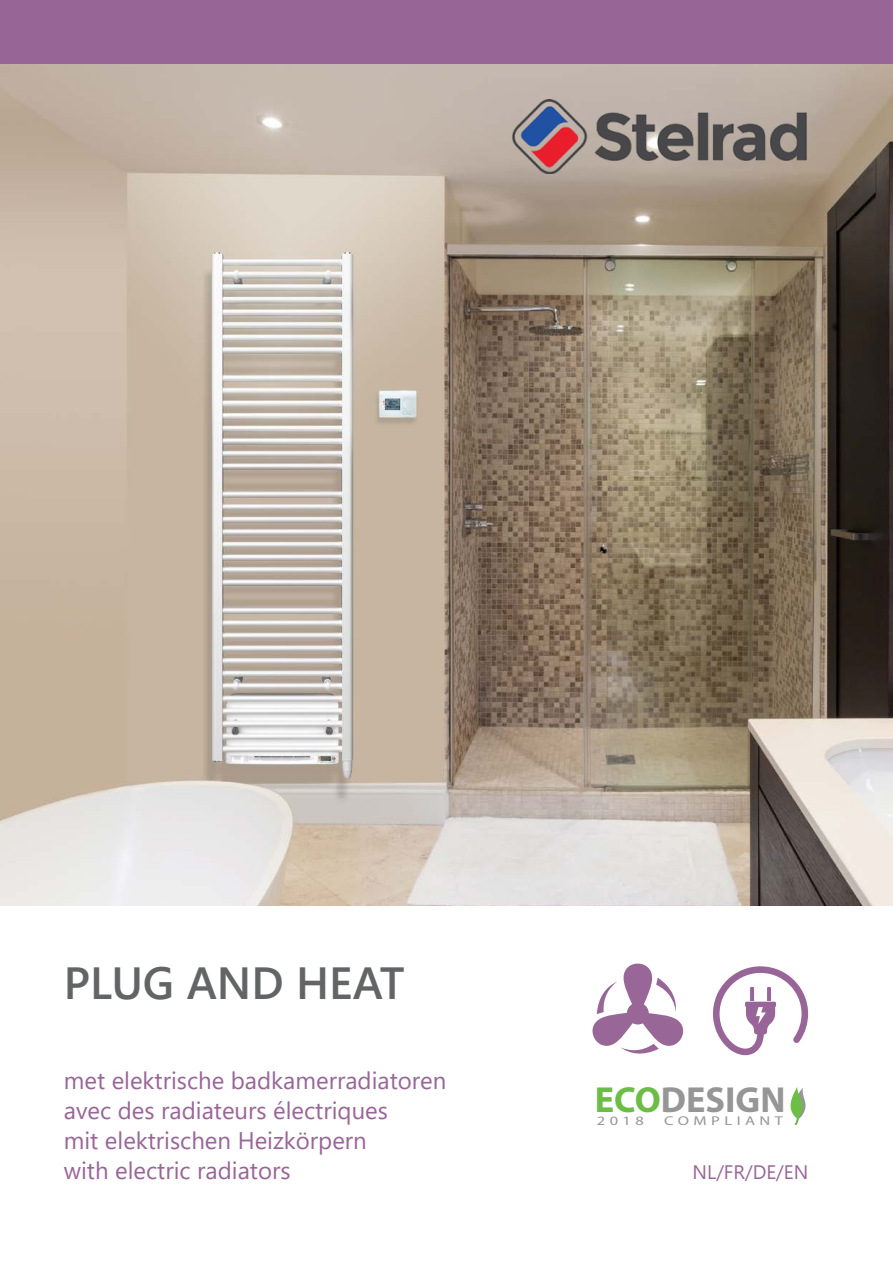
<style>
.page{position:relative;width:893px;height:1263px;background:#fff}
.page>*{position:absolute;margin:0;border:0;box-sizing:border-box;transform-origin:0 0}
.Title_cover{font:600 45px "Segoe UI";color:#636466}
.t1{font:700 36.3px "Myriad Pro";color:#969696}
.t2{font:24px "Segoe UI";color:#986597}
.Title_cover-2{font:19.5px "Segoe UI";color:#986597}
.t3{font:12.75px "Myriad Pro";letter-spacing:.27em;color:#969696;scale:1.28 1}
.s1{color:#6bbd45}
</style>
<div class="page">
<img style="left:0;top:64px;width:893px;height:842px">
<div style="left:0;top:0;width:893px;height:64px;background:#986597"></div>
<svg style="left:592px;top:963px;width:92px;height:91px"></svg>
<svg style="left:713px;top:966px;width:95px;height:89px"></svg>
<img style="left:511px;top:99px;width:297px;height:74px">
<svg style="left:790px;top:1087px;width:16px;height:38px"></svg>
<p class="Title_cover" style="left:64px;top:940px;width:342px">PLUG AND HEAT</p>
<p class="t2" style="left:64px;top:1058px;width:384px">met elektrische badkamerradiatoren</p>
<p class="t2" style="left:64px;top:1088px;width:326px">avec des radiateurs électriques</p>
<p class="t2" style="left:64px;top:1118px;width:305px">mit elektrischen Heizkörpern</p>
<p class="t2" style="left:64px;top:1148px;width:228px">with electric radiators</p>
<p class="t1" style="left:595px;top:1075px;width:192px"><span class="s1">ECO</span>DESIGN</p>
<p class="t3" style="left:597px;top:1113px;width:38px">2018</p>
<p class="t3" style="left:664px;top:1113px;width:94px">COMPLIANT</p>
<p class="Title_cover-2" style="left:693px;top:1154px;width:117px">NL/FR/DE/EN</p>
</div>
